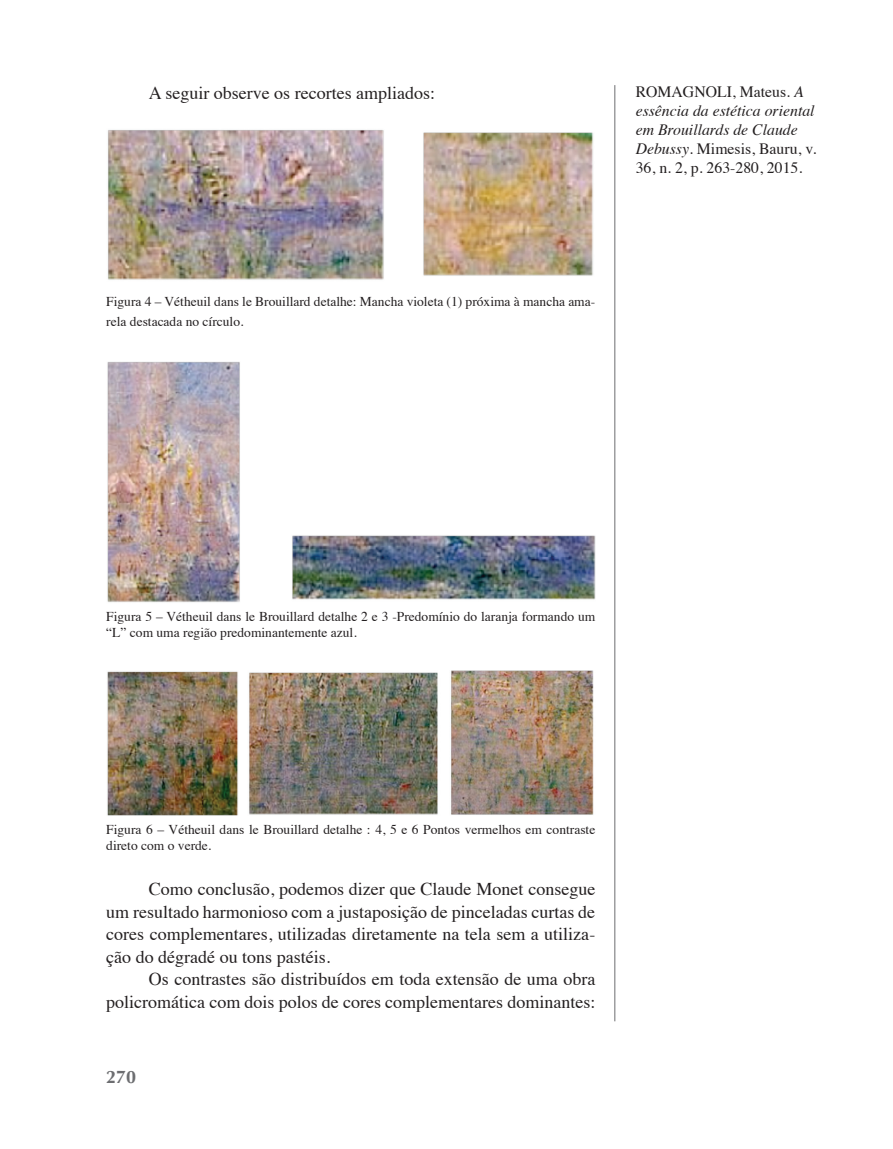
<style>
.page{position:relative;width:893px;height:1149px;background:#fff}
.page>*{position:absolute;margin:0;border:0;box-sizing:border-box;transform-origin:0 0}
.t1{font:18px/22.5px "Times";color:#231f20;text-align:justify}
.t2{font:700 18px "Optima";color:#6c6d70}
.t3{font:15.75px/18.9px "Times";color:#231f20}
.legenda{font:13.5px/16.2px "Times";color:#231f20}
.s1{font-style:italic}
</style>
<div class="page">
<hr style="left:614px;top:85px;width:1px;height:935px;background:#6c6d70">
<img style="left:108px;top:130px;width:486px;height:150px">
<img style="left:107px;top:361px;width:488px;height:241px">
<img style="left:107px;top:670px;width:487px;height:146px">
<p class="t1" style="left:149px;top:80px;width:288px">A seguir observe os recortes ampliados:</p>
<p class="t3" style="left:636px;top:81px;width:182px">ROMAGNOLI, Mateus. <span class="s1">A essência da estética oriental em Brouillards de Claude<br>Debussy</span>. Mimesis, Bauru, v.<br>36, n. 2, p. 263-280, 2015.</p>
<p class="legenda" style="left:106px;top:290px;width:490px;line-height:20.2px">Figura 4 – Vétheuil dans le Brouillard detalhe: Mancha violeta (1) próxima à mancha ama&shy;rela destacada no círculo.</p>
<p class="legenda" style="left:106px;top:606px;width:490px">Figura 5 – Vétheuil dans le Brouillard detalhe 2 e 3 -Predomínio do laranja formando um “L” com uma região predominantemente azul.</p>
<p class="legenda" style="left:106px;top:820px;width:490px">Figura 6 – Vétheuil dans le Brouillard detalhe : 4, 5 e 6 Pontos vermelhos em contraste direto com o verde.</p>
<p class="t1" style="left:106px;top:876px;width:490px;text-indent:43px">Como conclusão, podemos dizer que Claude Monet consegue um resultado harmonioso com a justaposição de pinceladas curtas de cores complementares, utilizadas diretamente na tela sem a utiliza&shy;ção do dégradé ou tons pastéis.</p>
<p class="t1" style="left:106px;top:966px;width:491px;text-align:right">Os contrastes são distribuídos em toda extensão de uma obra policromática com dois polos de cores complementares dominantes:</p>
<p class="t2" style="left:106px;top:1066px;width:32px">270</p>
</div>
